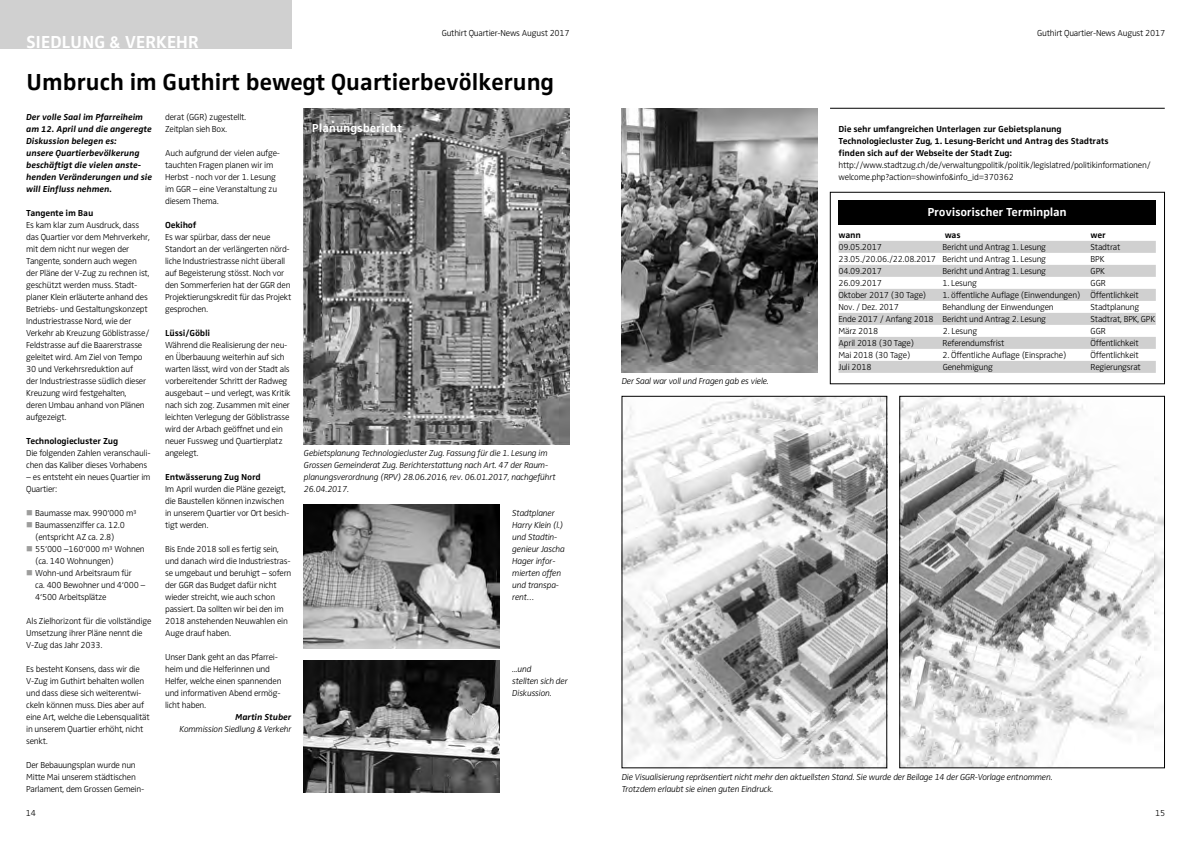
<style>
.page{position:relative;width:1191px;height:842px;background:#fff}
.page>*{position:absolute;margin:0;border:0;box-sizing:border-box;transform-origin:0 0}
.t1{font:700 24px "Zwo Corr";letter-spacing:-.025em;color:#000}
.t2{font:700 18px "Zwo Corr";color:#fff}
.t3{font:700 12px "Zwo Corr";letter-spacing:-.025em;color:#fff}
.t4{font:300 9px/12px "Zwo";letter-spacing:-.025em;color:#000}
.t5{font:italic 300 9px/12px "Zwo";letter-spacing:-.025em;color:#000}
.t6{font:700 9px/12px "Zwo Corr";letter-spacing:-.025em;color:#000}
.t7{font:italic 700 9px/12px "Zwo Corr";letter-spacing:-.025em;color:#000}
.s1{color:#9d9d9c}
</style>
<div class="page">
<div style="left:838px;top:200px;width:318px;height:25px;background:#000"></div>
<div style="left:0;top:0;width:291px;height:48px;background:#d0d0d0"></div>
<div style="left:830px;top:192px;width:334px;height:192px;border:1px solid #000"></div>
<div style="left:838px;top:241px;width:317px;height:12px;background:#d0d0d0"></div>
<div style="left:838px;top:265px;width:317px;height:12px;background:#d0d0d0"></div>
<div style="left:838px;top:289px;width:317px;height:12px;background:#d0d0d0"></div>
<div style="left:838px;top:313px;width:317px;height:12px;background:#d0d0d0"></div>
<div style="left:838px;top:337px;width:317px;height:12px;background:#d0d0d0"></div>
<div style="left:838px;top:361px;width:317px;height:12px;background:#d0d0d0"></div>
<hr style="left:830px;top:108px;width:334px;height:1px;background:#000">
<img style="left:623px;top:398px;width:262px;height:368px">
<img style="left:901px;top:398px;width:261px;height:368px">
<img style="left:304px;top:108px;width:265px;height:336px">
<img style="left:621px;top:108px;width:196px;height:264px">
<img style="left:304px;top:504px;width:196px;height:144px">
<img style="left:304px;top:660px;width:196px;height:132px">
<div style="left:621px;top:396px;width:266px;height:372px;border:1px solid #000"></div>
<div style="left:899px;top:396px;width:265px;height:372px;border:1px solid #000"></div>
<p class="t4" style="left:442px;top:27px;width:129px">Guthirt Quartier-News August 2017</p>
<h1 class="t1" style="left:26px;top:68px;width:529px">Umbruch im Guthirt bewegt Quartierbevölkerung</h1>
<h2 class="t2" style="left:26px;top:31px;width:56px">siedlung</h2>
<h2 class="t2" style="left:109px;top:31px;width:27px">&amp; verkehr</h2>
<p class="t7" style="left:26px;top:111px;width:128px">Der volle Saal im Pfarreiheim am 12. April und die angeregte<br>Diskussion belegen es:<br>unsere Quartierbevölkerung beschäftigt die vielen anste&shy;henden Veränderungen und sie will Einfluss nehmen.</p>
<p class="t6" style="left:26px;top:207px;width:69px">Tangente im Bau</p>
<p class="t4" style="left:26px;top:219px;width:125px">Es kam klar zum Ausdruck, dass das Quartier vor dem Mehrverkehr, mit dem nicht nur wegen der<br>Tangente, sondern auch wegen der Pläne der V-Zug zu rechnen ist, geschützt werden muss. Stadt&shy;planer Klein erläuterte anhand des<br>Betriebs- und Gestaltungskonzept<br>Industriestrasse Nord, wie der<br>Verkehr ab Kreuzung Göblistrasse/<br>Feldstrasse auf die Baarerstrasse geleitet wird. Am Ziel von Tempo<br>30 und Verkehrsreduktion auf<br>der Industriestrasse südlich dieser<br>Kreuzung wird festgehalten,<br>deren Umbau anhand von Plänen aufgezeigt.</p>
<p class="t6" style="left:26px;top:435px;width:93px">Technologiecluster Zug</p>
<p class="t4" style="left:26px;top:447px;width:126px">Die folgenden Zahlen veranschauli&shy;chen das Kaliber dieses Vorhabens</p>
<p class="t4" style="left:26px;top:471px;width:126px">– es entsteht ein neues Quartier im<br>Quartier:</p>
<p class="t4" style="left:26px;top:507px;width:112px"><span class="s1">■</span> Baumasse max. 990‘000 m<sup>3</sup></p>
<p class="t4" style="left:26px;top:519px;width:100px;text-align:center"><span class="s1">■</span> Baumassenziffer ca. 12.0 (entspricht AZ ca. 2.8)</p>
<p class="t4" style="left:35px;top:543px;width:111px;text-indent:-9px"><span class="s1">■</span> 55‘000 –160‘000 m<sup>3</sup> Wohnen (ca. 140 Wohnungen)</p>
<p class="t4" style="left:35px;top:567px;width:112px;text-indent:-9px"><span class="s1">■</span> Wohn-und Arbeitsraum für<br>ca. 400 Bewohner und 4‘000 –<br>4‘500 Arbeitsplätze</p>
<p class="t4" style="left:26px;top:615px;width:127px">Als Zielhorizont für die vollständige<br>Umsetzung ihrer Pläne nennt die<br>V-Zug das Jahr 2033.</p>
<p class="t4" style="left:26px;top:663px;width:125px">Es besteht Konsens, dass wir die<br>V-Zug im Guthirt behalten wollen und dass diese sich weiterentwi&shy;ckeln können muss. Dies aber auf eine Art, welche die Lebensqualität in unserem Quartier erhöht, nicht senkt.</p>
<p class="t4" style="left:26px;top:759px;width:120px">Der Bebauungsplan wurde nun<br>Mitte Mai unserem städtischen<br>Parlament, dem Grossen Gemein-</p>
<p class="t4" style="left:26px;top:807px;width:12px">14</p>
<p class="t4" style="left:165px;top:111px;width:83px">derat (GGR) zugestellt.<br>Zeitplan sieh Box.</p>
<p class="t4" style="left:165px;top:147px;width:117px">Auch aufgrund der vielen aufge&shy;tauchten Fragen planen wir im<br>Herbst - noch vor der 1. Lesung im GGR – eine Veranstaltung zu diesem Thema.</p>
<p class="t6" style="left:165px;top:219px;width:33px">Oekihof</p>
<p class="t4" style="left:165px;top:231px;width:128px">Es war spürbar, dass der neue<br>Standort an der verlängerten nörd&shy;liche Industriestrasse nicht überall auf Begeisterung stösst. Noch vor den Sommerferien hat der GGR den<br>Projektierungskredit für das Projekt gesprochen.</p>
<p class="t6" style="left:165px;top:327px;width:47px">Lüssi/Göbli</p>
<p class="t4" style="left:165px;top:339px;width:127px">Während die Realisierung der neu&shy;en Überbauung weiterhin auf sich warten lässt, wird von der Stadt als vorbereitender Schritt der Radweg ausgebaut – und verlegt, was Kritik nach sich zog. Zusammen mit einer leichten Verlegung der Göblistrasse wird der Arbach geöffnet und ein neuer Fussweg und Quartierplatz angelegt.</p>
<p class="t6" style="left:165px;top:471px;width:97px">Entwässerung Zug Nord</p>
<p class="t4" style="left:165px;top:483px;width:126px">Im April wurden die Pläne gezeigt, die Baustellen können inzwischen in unserem Quartier vor Ort besich&shy;tigt werden.</p>
<p class="t4" style="left:165px;top:543px;width:128px">Bis Ende 2018 soll es fertig sein, und danach wird die Industriestras&shy;se umgebaut und beruhigt – sofern der GGR das Budget dafür nicht wieder streicht, wie auch schon passiert. Da sollten wir bei den im<br>2018 anstehenden Neuwahlen ein<br>Auge drauf haben.</p>
<p class="t4" style="left:165px;top:651px;width:118px">Unser Dank geht an das Pfarrei&shy;heim und die Helferinnen und<br>Helfer, welche einen spannenden und informativen Abend ermög&shy;licht haben.</p>
<p class="t7" style="left:235px;top:711px;width:58px">Martin Stuber</p>
<p class="t5" style="left:180px;top:723px;width:113px">Kommission Siedlung &amp; Verkehr</p>
<h3 class="t3" style="left:312px;top:121px;width:92px">Planungsbericht</h3>
<p class="t5" style="left:304px;top:447px;width:253px">Gebietsplanung Technologiecluster Zug. Fassung für die 1. Lesung im Grossen Gemeinderat Zug. Berichterstattung nach Art. 47 der Raum&shy;planungsverordnung (RPV) 28.06.2016, rev. 06.01.2017, nachgeführt 26.04.2017.</p>
<p class="t5" style="left:512px;top:507px;width:54px">Stadtplaner<br>Harry Klein (l.) und Stadtin&shy;genieur Jascha<br>Hager infor&shy;mierten offen und transpa&shy;rent…</p>
<p class="t5" style="left:512px;top:663px;width:57px">...und<br>stellten sich der<br>Diskussion.</p>
<p class="t4" style="left:1037px;top:27px;width:129px">Guthirt Quartier-News August 2017</p>
<p class="t5" style="left:621px;top:375px;width:149px">Der Saal war voll und Fragen gab es viele.</p>
<p class="t6" style="left:838px;top:123px;width:272px">Die sehr umfangreichen Unterlagen zur Gebietsplanung<br>Technologiecluster Zug, 1. Lesung-Bericht und Antrag des Stadtrats finden sich auf der Webseite der Stadt Zug:</p>
<p class="t4" style="left:838px;top:159px;width:313px">http://www.stadtzug.ch/de/verwaltungpolitik/politik/legislatred/politikinformationen/ welcome.php?action=showinfo&amp;info_id=370362</p>
<h3 class="t3" style="left:927px;top:205px;width:141px">Provisorischer Terminplan</h3>
<p class="t6" style="left:838px;top:229px;width:24px">wann</p>
<p class="t6" style="left:944px;top:229px;width:18px">was</p>
<p class="t6" style="left:1090px;top:229px;width:17px">wer</p>
<p class="t4" style="left:838px;top:241px;width:45px">09.05.2017</p>
<p class="t4" style="left:942px;top:241px;width:105px">Bericht und Antrag 1. Lesung</p>
<p class="t4" style="left:1090px;top:241px;width:31px">Stadtrat</p>
<p class="t4" style="left:838px;top:253px;width:209px">23.05./20.06./22.08.2017 Bericht und Antrag 1. Lesung</p>
<p class="t4" style="left:1090px;top:253px;width:15px">BPK</p>
<p class="t4" style="left:838px;top:265px;width:45px">04.09.2017</p>
<p class="t4" style="left:942px;top:265px;width:105px">Bericht und Antrag 1. Lesung</p>
<p class="t4" style="left:1090px;top:265px;width:16px">GPK</p>
<p class="t4" style="left:838px;top:277px;width:45px">26.09.2017</p>
<p class="t4" style="left:942px;top:277px;width:36px">1. Lesung</p>
<p class="t4" style="left:1090px;top:277px;width:17px">GGR</p>
<p class="t4" style="left:838px;top:289px;width:89px">Oktober 2017 (30 Tage)</p>
<p class="t4" style="left:942px;top:289px;width:198px">1. öffentliche Auflage (Einwendungen) Öffentlichkeit</p>
<p class="t4" style="left:838px;top:301px;width:62px">Nov. / Dez. 2017</p>
<p class="t4" style="left:942px;top:301px;width:113px">Behandlung der Einwendungen</p>
<p class="t4" style="left:1090px;top:301px;width:50px">Stadtplanung</p>
<p class="t4" style="left:838px;top:313px;width:209px">Ende 2017 / Anfang 2018 Bericht und Antrag 2. Lesung</p>
<p class="t4" style="left:1090px;top:313px;width:66px">Stadtrat, BPK, GPK</p>
<p class="t4" style="left:838px;top:325px;width:41px">März 2018</p>
<p class="t4" style="left:943px;top:325px;width:36px">2. Lesung</p>
<p class="t4" style="left:1090px;top:325px;width:17px">GGR</p>
<p class="t4" style="left:838px;top:337px;width:77px">April 2018 (30 Tage)</p>
<p class="t4" style="left:942px;top:337px;width:63px">Referendumsfrist</p>
<p class="t4" style="left:1090px;top:337px;width:50px">Öffentlichkeit</p>
<p class="t4" style="left:838px;top:349px;width:73px">Mai 2018 (30 Tage)</p>
<p class="t4" style="left:942px;top:349px;width:125px">2. Öffentliche Auflage (Einsprache)</p>
<p class="t4" style="left:1090px;top:349px;width:50px">Öffentlichkeit</p>
<p class="t4" style="left:838px;top:361px;width:35px">Juli 2018</p>
<p class="t4" style="left:942px;top:361px;width:52px">Genehmigung</p>
<p class="t4" style="left:1090px;top:361px;width:52px">Regierungsrat</p>
<p class="t5" style="left:621px;top:771px;width:432px">Die Visualisierung repräsentiert nicht mehr den aktuellsten Stand. Sie wurde der Beilage 14 der GGR-Vorlage entnommen.<br>Trotzdem erlaubt sie einen guten Eindruck.</p>
<p class="t4" style="left:1155px;top:807px;width:12px">15</p>
</div>
